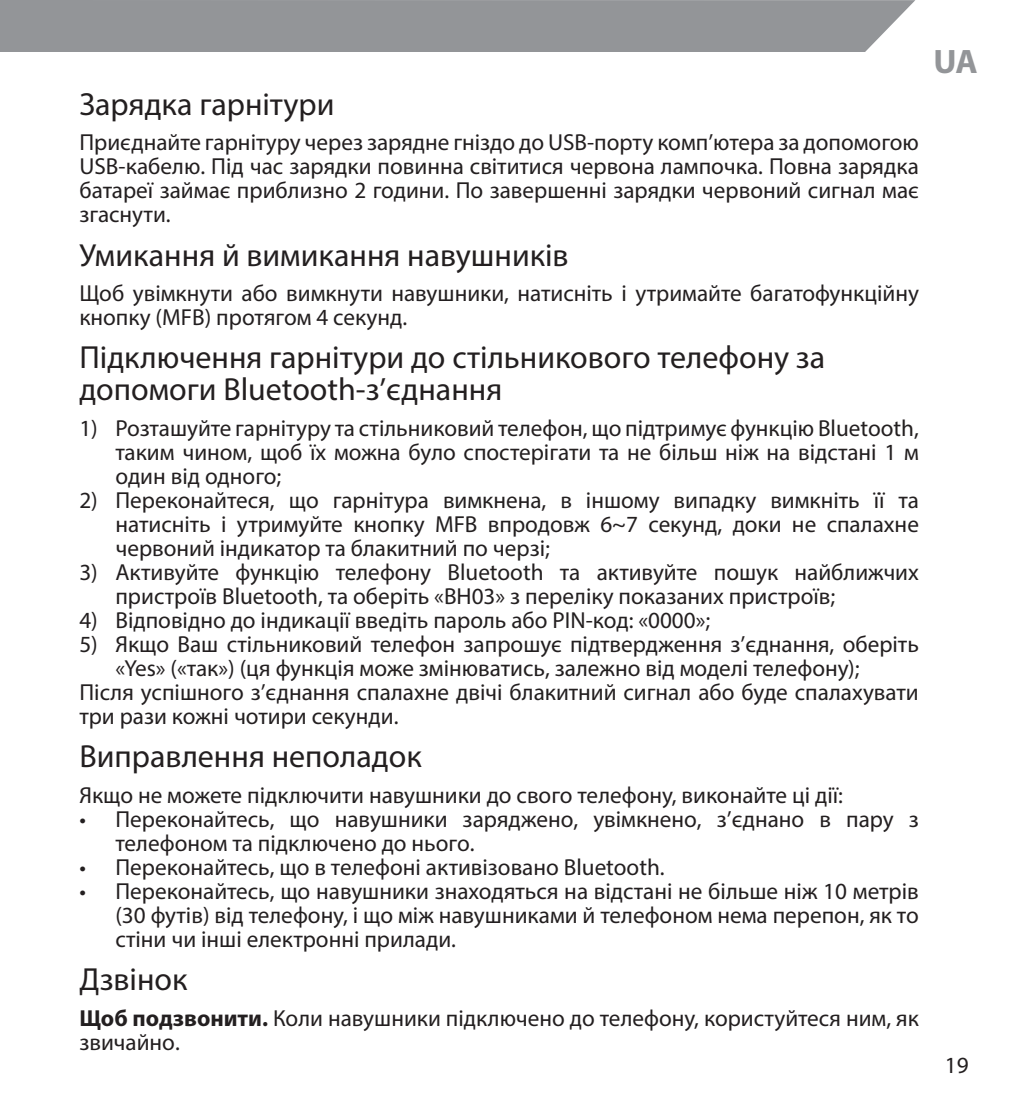
<style>
.page{position:relative;width:1021px;height:1112px;background:#fff}
.page>*{position:absolute;margin:0;border:0;box-sizing:border-box;transform-origin:0 0}
.t1{font:700 34px "Myriad Pro";color:#939598}
.t2{font:32px/32px "Myriad Pro";color:#231f20}
.t3{font:23.2px/24px "Myriad Pro";color:#231f20;text-align:justify}
.s1{font-weight:700}
</style>
<div class="page">
<div style="left:1px;top:0;width:914px;height:51px;background:#939598"></div>
<svg style="left:0;top:0;width:1px;height:51px"></svg>
<h2 class="t2" style="left:79px;top:87px;width:257px">Зарядка гарнітури</h2>
<p class="t3" style="left:79px;top:130px;width:841px">Приєднайте гарнітуру через зарядне гніздо до USB-порту комп’ютера за допомогою USB-кабелю. Під час зарядки повинна світитися червона лампочка. Повна зарядка батареї займає приблизно 2 години. По завершенні зарядки червоний сигнал має згаснути.</p>
<h2 class="t2" style="left:79px;top:238px;width:490px">Умикання й вимикання навушників</h2>
<p class="t3" style="left:79px;top:281px;width:841px">Щоб увімкнути або вимкнути навушники, натисніть і утримайте багатофункційну кнопку (MFB) протягом 4 секунд.</p>
<h2 class="t2" style="left:79px;top:341px;width:747px">Підключення гарнітури до стільникового телефону за допомоги Bluetooth-з’єднання</h2>
<p class="t3" style="left:115px;top:415px;width:805px;text-indent:-36px">1) Розташуйте гарнітуру та стільниковий телефон, що підтримує функцію Bluetooth, таким чином, щоб їх можна було спостерігати та не більш ніж на відстані 1 м один від одного;</p>
<p class="t3" style="left:115px;top:487px;width:805px;text-indent:-36px">2) Переконайтеся, що гарнітура вимкнена, в іншому випадку вимкніть її та натисніть і утримуйте кнопку MFB впродовж 6~7 секунд, доки не спалахне червоний індикатор та блакитний по черзі;</p>
<p class="t3" style="left:115px;top:559px;width:805px;text-indent:-36px">3) Активуйте функцію телефону Bluetooth та активуйте пошук найближчих пристроїв Bluetooth, та оберіть «BH03» з переліку показаних пристроїв;</p>
<p class="t3" style="left:79px;top:607px;width:632px">4) Відповідно до індикації введіть пароль або PIN-код: «0000»;</p>
<p class="t3" style="left:79px;top:631px;width:841px">5) Якщо Ваш стільниковий телефон запрошує підтвердження з’єднання, оберіть</p>
<p class="t3" style="left:115px;top:655px;width:745px">«Yes» («так») (ця функція може змінюватись, залежно від моделі телефону);</p>
<p class="t3" style="left:79px;top:679px;width:840px">Після успішного з’єднання спалахне двічі блакитний сигнал або буде спалахувати</p>
<p class="t3" style="left:79px;top:703px;width:320px">три рази кожні чотири секунди.</p>
<h2 class="t2" style="left:79px;top:740px;width:344px">Виправлення неполадок</h2>
<p class="t3" style="left:79px;top:782px;width:765px">Якщо не можете підключити навушники до свого телефону, виконайте ці дії:</p>
<p class="t3" style="left:115px;top:806px;width:805px;text-indent:-36px">• Переконайтесь, що навушники заряджено, увімкнено, з’єднано в пару з телефоном та підключено до нього.</p>
<p class="t3" style="left:79px;top:854px;width:586px">• Переконайтесь, що в телефоні активізовано Bluetooth.</p>
<p class="t3" style="left:115px;top:878px;width:805px;text-indent:-36px">• Переконайтесь, що навушники знаходяться на відстані не більше ніж 10 метрів (30 футів) від телефону, і що між навушниками й телефоном нема перепон, як то стіни чи інші електронні прилади.</p>
<h2 class="t2" style="left:79px;top:962px;width:110px">Дзвінок</h2>
<p class="t3" style="left:79px;top:1005px;width:841px"><span class="s1">Щоб подзвонити.</span> Коли навушники підключено до телефону, користуйтеся ним, як звичайно.</p>
<h1 class="t1" style="left:933px;top:39px;width:46px">UA</h1>
<p class="t3" style="left:944px;top:1052px;width:25px">19</p>
</div>
